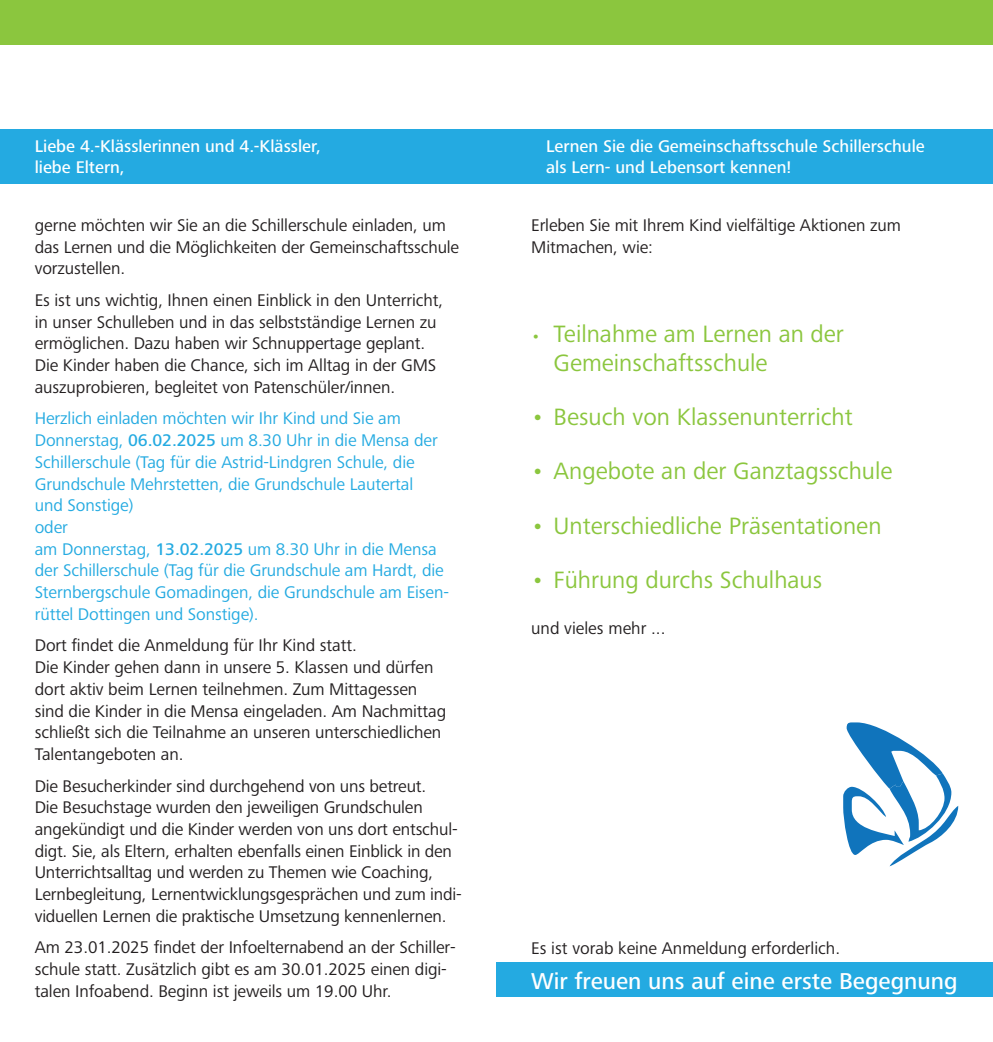
<style>
.page{position:relative;width:993px;height:1042px;background:#fff}
.page>*{position:absolute;margin:0;border:0;box-sizing:border-box;transform-origin:0 0}
.t1{font:24.5px/29.4px "Frutiger Next LTW1 G";color:#8bc63e}
.t2{font:500 23.8px "Frutiger Next LTW1 G";color:#fff}
.t3{font:17.5px/21.7px "Frutiger Next LTW1 G";letter-spacing:-.005em;color:#231f20}
.t4{font:17.5px/21.7px "Frutiger Next LTW1 G";letter-spacing:-.005em;color:#24aae1}
.t5{font:500 17.5px/21px "Frutiger Next LTW1 G";color:#fff}
.s1{font-weight:500}
.s2{font-size:17.5px}
</style>
<div class="page">
<div style="left:0;top:129px;width:513px;height:55px;background:#24aae1"></div>
<div style="left:496px;top:129px;width:496px;height:55px;background:#24aae1"></div>
<div style="left:0;top:0;width:992px;height:45px;background:#8bc63e"></div>
<div style="left:496px;top:962px;width:496px;height:35px;background:#24aae1"></div>
<svg style="left:843px;top:722px;width:114px;height:144px"></svg>
<p class="t5" style="left:35px;top:136px;width:288px">Liebe 4.-Klässlerinnen und 4.-Klässler, liebe Eltern,</p>
<p class="t5" style="left:546px;top:136px;width:380px">Lernen Sie die Gemeinschaftsschule Schillerschule als Lern- und Lebensort kennen!</p>
<p class="t3" style="left:35px;top:215px;width:426px">gerne möchten wir Sie an die Schillerschule einladen, um das Lernen und die Möglichkeiten der Gemeinschaftsschule vorzustellen.</p>
<p class="t3" style="left:35px;top:290px;width:410px">Es ist uns wichtig, Ihnen einen Einblick in den Unterricht, in unser Schulleben und in das selbstständige Lernen zu ermöglichen. Dazu haben wir Schnuppertage geplant.<br>Die Kinder haben die Chance, sich im Alltag in der GMS auszuprobieren, begleitet von Patenschüler/innen.</p>
<p class="t4" style="left:35px;top:408px;width:415px">Herzlich einladen möchten wir Ihr Kind und Sie am Donnerstag, <span class="s1">06.02.2025</span> um 8.30 Uhr in die Mensa der Schillerschule (Tag für die Astrid-Lindgren Schule, die Grundschule Mehrstetten, die Grundschule Lautertal<br>und Sonstige)<br>oder<br>am Donnerstag, <span class="s1">13.02.2025</span> um 8.30 Uhr in die Mensa der Schillerschule (Tag für die Grundschule am Hardt, die Sternbergschule Gomadingen, die Grundschule am Eisen&shy;rüttel Dottingen und Sonstige).</p>
<p class="t3" style="left:35px;top:635px;width:413px">Dort findet die Anmeldung für Ihr Kind statt.<br>Die Kinder gehen dann in unsere 5. Klassen und dürfen dort aktiv beim Lernen teilnehmen. Zum Mittagessen sind die Kinder in die Mensa eingeladen. Am Nachmittag schließt sich die Teilnahme an unseren unterschiedlichen Talentangeboten an.</p>
<p class="t3" style="left:35px;top:775px;width:428px">Die Besucherkinder sind durchgehend von uns betreut.<br>Die Besuchstage wurden den jeweiligen Grundschulen angekündigt und die Kinder werden von uns dort entschul&shy;digt. Sie, als Eltern, erhalten ebenfalls einen Einblick in den Unterrichtsalltag und werden zu Themen wie Coaching, Lernbegleitung, Lernentwicklungsgesprächen und zum indi&shy;viduellen Lernen die praktische Umsetzung kennenlernen.</p>
<p class="t3" style="left:35px;top:937px;width:422px">Am 23.01.2025 findet der Infoelternabend an der Schiller&shy;schule statt. Zusätzlich gibt es am 30.01.2025 einen digi&shy;talen Infoabend. Beginn ist jeweils um 19.00 Uhr.</p>
<p class="t3" style="left:531px;top:215px;width:371px">Erleben Sie mit Ihrem Kind vielfältige Aktionen zum<br>Mitmachen, wie:</p>
<h1 class="t1" style="left:553px;top:319px;width:292px;text-indent:-22px"><span class="s2">•</span> Teilnahme am Lernen an der<br>Gemeinschaftsschule</h1>
<h1 class="t1" style="left:531px;top:403px;width:323px">• Besuch von Klassenunterricht</h1>
<h1 class="t1" style="left:531px;top:457px;width:362px">• Angebote an der Ganztagsschule</h1>
<h1 class="t1" style="left:531px;top:511px;width:352px">• Unterschiedliche Präsentationen</h1>
<h1 class="t1" style="left:531px;top:566px;width:292px">• Führung durchs Schulhaus</h1>
<p class="t3" style="left:531px;top:618px;width:136px">und vieles mehr ...</p>
<p class="t3" style="left:531px;top:937px;width:310px">Es ist vorab keine Anmeldung erforderlich.</p>
<h2 class="t2" style="left:531px;top:967px;width:427px">Wir freuen uns auf eine erste Begegnung</h2>
</div>
